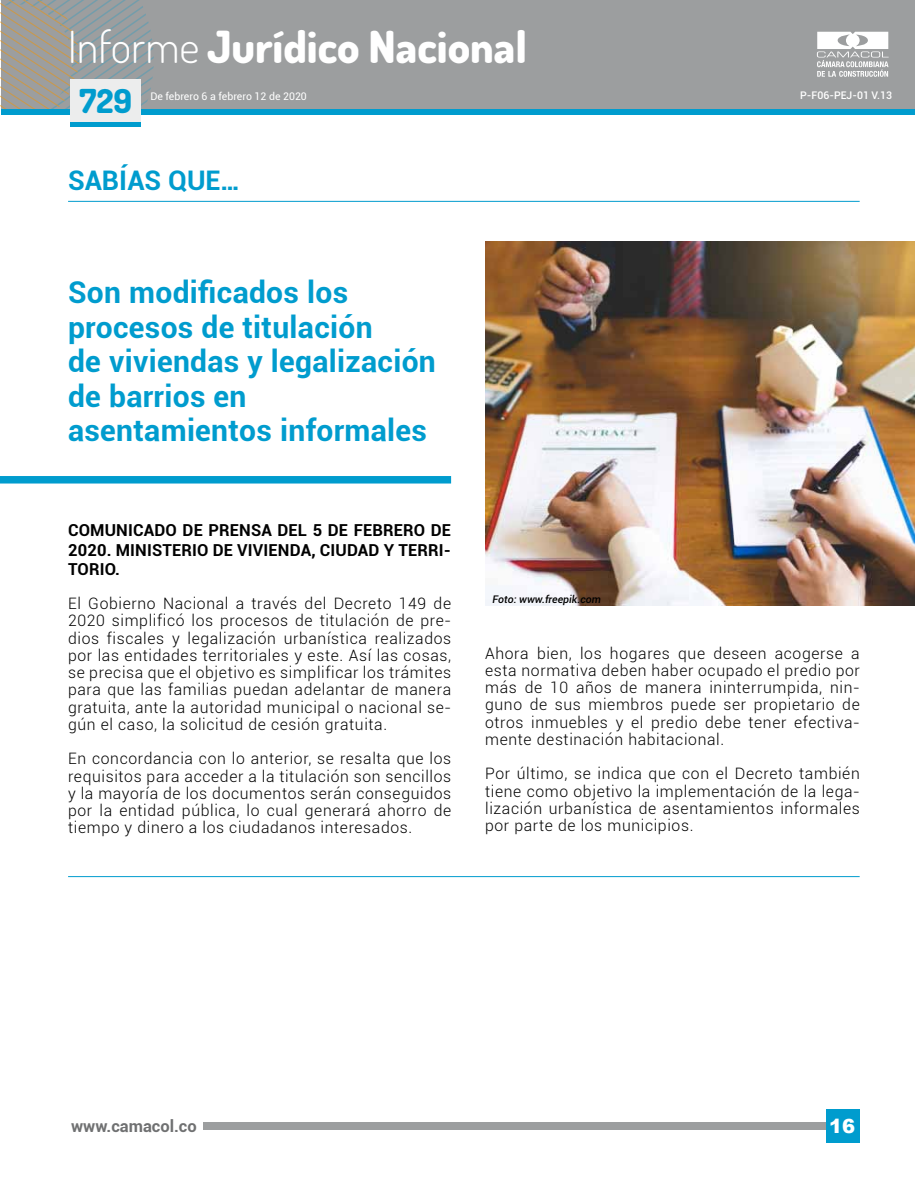
<style>
.page{position:relative;width:915px;height:1191px;background:#fff}
.page>*{position:absolute;margin:0;border:0;box-sizing:border-box;transform-origin:0 0}
.t1{font:800 44.25px "Dosis";color:#fff}
.t2{font:800 33px "Dosis";color:#009cce}
.t3{font:700 30px/34.5px "Roboto";letter-spacing:.01em;color:#009cce}
.t4{font:700 27px "Roboto";color:#009cce}
.t5{font:900 19.5px "Arial";color:#fff}
.t6{font:900 19.5px "Roboto";color:#fff}
.t7{font:700 16.5px/19.5px "Roboto";letter-spacing:.01em;color:#000;text-align:justify}
.t8{font:700 16.5px "Roboto";color:#707172}
.t9{font:300 15.75px/17.2px "Roboto";letter-spacing:.04em;color:#000;text-align:justify}
.t10{font:10.5px "Roboto";color:#fff}
.t11{font:italic 500 10.5px "Roboto";color:#000}
.t12{font:500 10.5px "Roboto";color:#fff}
.s1{font-weight:300}
</style>
<div class="page">
<div style="left:203px;top:1122px;width:655px;height:7px;background:#9c9e9f"></div>
<div style="left:825px;top:1109px;width:33px;height:34px;background:#009cce"></div>
<div style="left:1px;top:0;width:913px;height:108px;background:#9c9e9f"></div>
<div style="left:1px;top:109px;width:913px;height:5px;background:#009cce"></div>
<svg style="left:1px;top:0;width:158px;height:109px"></svg>
<svg style="left:817px;top:32px;width:71px;height:45px"></svg>
<div style="left:70px;top:122px;width:70px;height:5px;background:#009cce"></div>
<div style="left:70px;top:79px;width:70px;height:43px;background:#eceded"></div>
<div style="left:0;top:476px;width:451px;height:7px;background:#009cce"></div>
<hr style="left:68px;top:201px;width:791px;height:1px;background:#009cce">
<hr style="left:68px;top:876px;width:791px;height:1px;background:#009cce">
<img style="left:485px;top:242px;width:429px;height:363px">
<h1 class="t1" style="left:68px;top:18px;width:460px"><span class="s1">Informe</span> Jurídico Nacional</h1>
<h2 class="t2" style="left:79px;top:80px;width:54px">729</h2>
<p class="t10" style="left:150px;top:89px;width:158px">De febrero 6 a febrero 12 de 2020</p>
<h3 class="t4" style="left:68px;top:162px;width:174px">Sabías que…</h3>
<h3 class="t3" style="left:68px;top:274px;width:369px">Son modificados los procesos de titulación<br>de viviendas y legalización de barrios en asentamientos informales</h3>
<p class="t12" style="left:800px;top:87px;width:93px">P-F06-PEJ-01 V.13</p>
<p class="t7" style="left:68px;top:520px;width:384px">Comunicado de Prensa del 5 de febrero de 2020. Ministerio de Vivienda, Ciudad y Terri&shy;torio.</p>
<p class="t9" style="left:68px;top:594px;width:384px">El Gobierno Nacional a través del Decreto 149 de 2020 simplificó los procesos de titulación de pre&shy;dios fiscales y legalización urbanística realizados por las entidades territoriales y este. Así las cosas, se precisa que el objetivo es simplificar los trámites para que las familias puedan adelantar de manera gratuita, ante la autoridad municipal o nacional se&shy;gún el caso, la solicitud de cesión gratuita.</p>
<p class="t9" style="left:68px;top:749px;width:384px">En concordancia con lo anterior, se resalta que los requisitos para acceder a la titulación son sencillos y la mayoría de los documentos serán conseguidos por la entidad pública, lo cual generará ahorro de tiempo y dinero a los ciudadanos interesados.</p>
<p class="t11" style="left:492px;top:591px;width:110px">Foto: www.freepik.com</p>
<p class="t9" style="left:485px;top:644px;width:376px">Ahora bien, los hogares que deseen acogerse a esta normativa deben haber ocupado el predio por más de 10 años de manera ininterrumpida, nin&shy;guno de sus miembros puede ser propietario de otros inmuebles y el predio debe tener efectiva&shy;mente destinación habitacional.</p>
<p class="t9" style="left:485px;top:764px;width:376px">Por último, se indica que con el Decreto también tiene como objetivo la implementación de la lega&shy;lización urbanística de asentamientos informales por parte de los municipios.</p>
<p class="t5" style="left:828px;top:1111px;width:28px">16</p>
<p class="t8" style="left:71px;top:1114px;width:127px">www.camacol.co</p>
<p class="t6" style="left:836px;top:1114px;width:13px">1</p>
</div>
